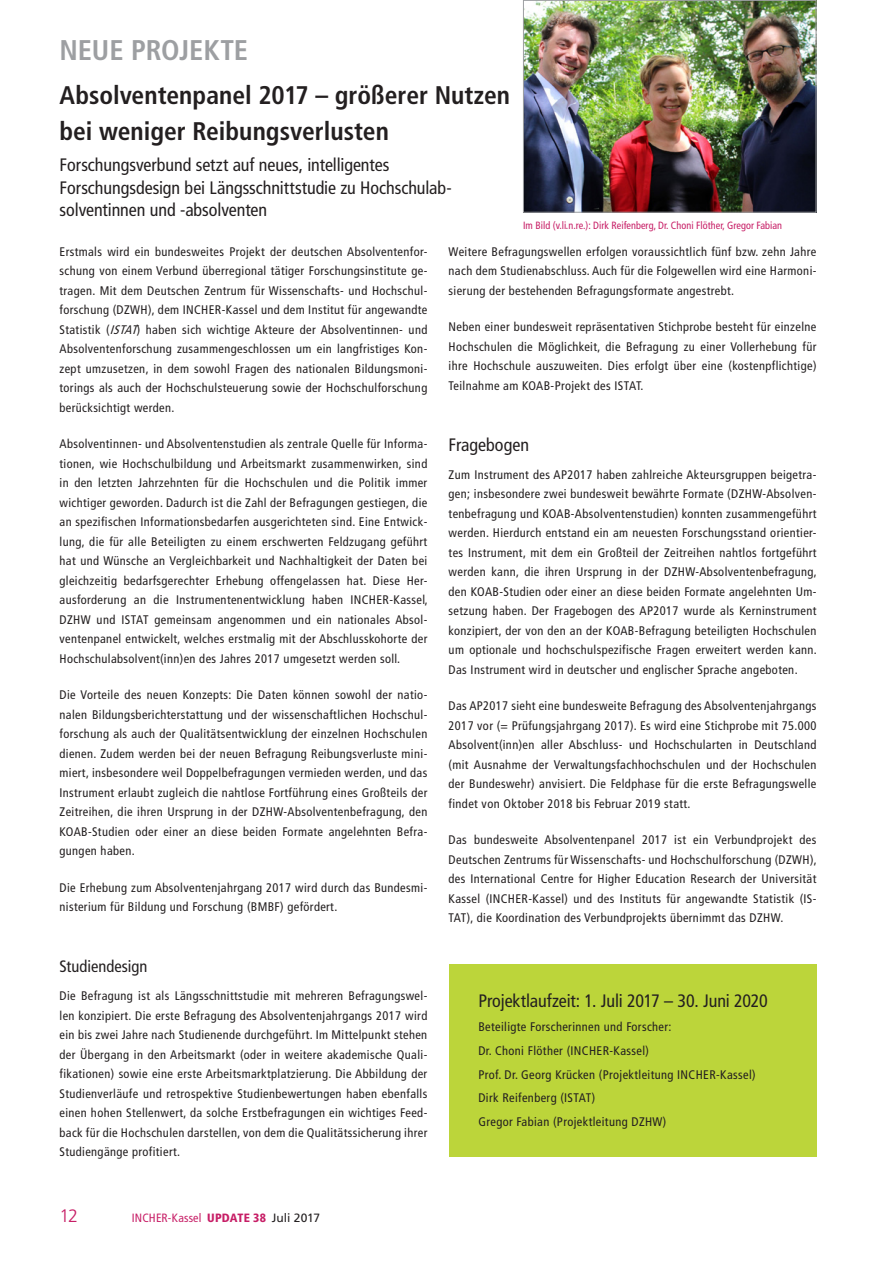
<style>
.page{position:relative;width:893px;height:1263px;background:#fff}
.page>*{position:absolute;margin:0;border:0;box-sizing:border-box;transform-origin:0 0}
.Überschrift0{font:700 condensed 28.5px "Frutiger LT Com";letter-spacing:-.005em;color:#9d9fa2}
.Überschrift1{font:700 condensed 25.5px/36px "Frutiger LT Com";color:#231f20}
.Überschrift2{font:condensed 18px/22.5px "Frutiger LT Com";letter-spacing:-.005em;color:#231f20}
.t1{font:300 18px "Frutiger LT Com";color:#c71e66}
.Übverschrift3{font:condensed 16.5px "Frutiger LT Com";color:#231f20}
.Text{font:condensed 12.45px/19.5px "Frutiger LT Com";letter-spacing:.03em;color:#231f20;text-align:justify}
.t2{font:condensed 12px "Frutiger LT Com";letter-spacing:.015em;color:#c71e66}
.Bild_Unterschriften{font:condensed 10.5px "Frutiger LT Com";letter-spacing:.005em;color:#c71e66}
.s1{font-style:italic}
.s2{font-weight:900}
.s3{font-stretch:normal;color:#231f20}
</style>
<div class="page">
<div style="left:449px;top:964px;width:367px;height:193px;background:#bcd53a"></div>
<img style="left:525px;top:2px;width:289px;height:209px">
<div style="left:523px;top:0;width:293px;height:213px;border:1px solid #9d9fa2"></div>
<p class="Überschrift0" style="left:60px;top:32px;width:190px">NEUE PROJEKTE</p>
<p class="Überschrift1" style="left:60px;top:77px;width:452px">Absolventenpanel 2017 – größerer Nutzen bei weniger Reibungsverlusten</p>
<p class="Überschrift2" style="left:60px;top:154px;width:394px">Forschungsverbund setzt auf neues, intelligentes<br>Forschungsdesign bei Längsschnittstudie zu Hochschulab&shy;solventinnen und -absolventen</p>
<p class="Bild_Unterschriften" style="left:523px;top:219px;width:261px">Im Bild (v.li.n.re.): Dirk Reifenberg, Dr. Choni Flöther, Gregor Fabian</p>
<p class="Text" style="left:60px;top:242px;width:369px">Erstmals wird ein bundesweites Projekt der deutschen Absolventenfor&shy;schung von einem Verbund überregional tätiger Forschungsinstitute ge&shy;tragen. Mit dem Deutschen Zentrum für Wissenschafts- und Hochschul&shy;forschung (DZWH), dem INCHER-Kassel und dem Institut für angewandte Statistik (<span class="s1">ISTAT</span>) haben sich wichtige Akteure der Absolventinnen- und Absolventenforschung zusammengeschlossen um ein langfristiges Kon&shy;zept umzusetzen, in dem sowohl Fragen des nationalen Bildungsmoni&shy;torings als auch der Hochschulsteuerung sowie der Hochschulforschung berücksichtigt werden.</p>
<p class="Text" style="left:60px;top:434px;width:370px">Absolventinnen- und Absolventenstudien als zentrale Quelle für Informa&shy;tionen, wie Hochschulbildung und Arbeitsmarkt zusammenwirken, sind in den letzten Jahrzehnten für die Hochschulen und die Politik immer wichtiger geworden. Dadurch ist die Zahl der Befragungen gestiegen, die an spezifischen Informationsbedarfen ausgerichteten sind. Eine Entwick&shy;lung, die für alle Beteiligten zu einem erschwerten Feldzugang geführt hat und Wünsche an Vergleichbarkeit und Nachhaltigkeit der Daten bei gleichzeitig bedarfsgerechter Erhebung offengelassen hat. Diese Her&shy;ausforderung an die Instrumentenentwicklung haben INCHER-Kassel, DZHW und ISTAT gemeinsam angenommen und ein nationales Absol&shy;ventenpanel entwickelt, welches erstmalig mit der Abschlusskohorte der Hochschulabsolvent(inn)en des Jahres 2017 umgesetzt werden soll.</p>
<p class="Text" style="left:60px;top:685px;width:369px">Die Vorteile des neuen Konzepts: Die Daten können sowohl der natio&shy;nalen Bildungsberichterstattung und der wissenschaftlichen Hochschul&shy;forschung als auch der Qualitätsentwicklung der einzelnen Hochschulen dienen. Zudem werden bei der neuen Befragung Reibungsverluste mini&shy;miert, insbesondere weil Doppelbefragungen vermieden werden, und das Instrument erlaubt zugleich die nahtlose Fortführung eines Großteils der Zeitreihen, die ihren Ursprung in der DZHW-Absolventenbefragung, den KOAB-Studien oder einer an diese beiden Formate angelehnten Befra&shy;gungen haben.</p>
<p class="Text" style="left:60px;top:877px;width:369px">Die Erhebung zum Absolventenjahrgang 2017 wird durch das Bundesmi&shy;nisterium für Bildung und Forschung (BMBF) gefördert.</p>
<p class="Übverschrift3" style="left:60px;top:956px;width:89px">Studiendesign</p>
<p class="Text" style="left:60px;top:986px;width:369px">Die Befragung ist als Längsschnittstudie mit mehreren Befragungswel&shy;len konzipiert. Die erste Befragung des Absolventenjahrgangs 2017 wird ein bis zwei Jahre nach Studienende durchgeführt. Im Mittelpunkt stehen der Übergang in den Arbeitsmarkt (oder in weitere akademische Quali&shy;fikationen) sowie eine erste Arbeitsmarktplatzierung. Die Abbildung der Studienverläufe und retrospektive Studienbewertungen haben ebenfalls einen hohen Stellenwert, da solche Erstbefragungen ein wichtiges Feed&shy;back für die Hochschulen darstellen, von dem die Qualitätssicherung ihrer Studiengänge profitiert.</p>
<h3 class="t1" style="left:60px;top:1205px;width:20px">12</h3>
<p class="t2" style="left:132px;top:1211px;width:190px">INCHER-Kassel <span class="s2">UPDATE 38</span> <span class="s3">Juli 2017</span></p>
<p class="Text" style="left:449px;top:242px;width:369px">Weitere Befragungswellen erfolgen voraussichtlich fünf bzw. zehn Jahre nach dem Studienabschluss. Auch für die Folgewellen wird eine Harmoni&shy;sierung der bestehenden Befragungsformate angestrebt.</p>
<p class="Text" style="left:449px;top:317px;width:369px">Neben einer bundesweit repräsentativen Stichprobe besteht für einzelne Hochschulen die Möglichkeit, die Befragung zu einer Vollerhebung für ihre Hochschule auszuweiten. Dies erfolgt über eine (kostenpflichtige)<br>Teilnahme am KOAB-Projekt des ISTAT.</p>
<p class="Überschrift2" style="left:449px;top:433px;width:82px">Fragebogen</p>
<p class="Text" style="left:449px;top:465px;width:370px">Zum Instrument des AP2017 haben zahlreiche Akteursgruppen beigetra&shy;gen; insbesondere zwei bundesweit bewährte Formate (DZHW-Absolven&shy;tenbefragung und KOAB-Absolventenstudien) konnten zusammengeführt werden. Hierdurch entstand ein am neuesten Forschungsstand orientier&shy;tes Instrument, mit dem ein Großteil der Zeitreihen nahtlos fortgeführt werden kann, die ihren Ursprung in der DZHW-Absolventenbefragung, den KOAB-Studien oder einer an diese beiden Formate angelehnten Um&shy;setzung haben. Der Fragebogen des AP2017 wurde als Kerninstrument konzipiert, der von den an der KOAB-Befragung beteiligten Hochschulen um optionale und hochschulspezifische Fragen erweitert werden kann.<br>Das Instrument wird in deutscher und englischer Sprache angeboten.</p>
<p class="Text" style="left:449px;top:696px;width:369px">Das AP2017 sieht eine bundesweite Befragung des Absolventenjahrgangs 2017 vor (= Prüfungsjahrgang 2017). Es wird eine Stichprobe mit 75.000<br>Absolvent(inn)en aller Abschluss- und Hochschularten in Deutschland (mit Ausnahme der Verwaltungsfachhochschulen und der Hochschulen der Bundeswehr) anvisiert. Die Feldphase für die erste Befragungswelle findet von Oktober 2018 bis Februar 2019 statt.</p>
<p class="Text" style="left:449px;top:830px;width:370px">Das bundesweite Absolventenpanel 2017 ist ein Verbundprojekt des Deutschen Zentrums für Wissenschafts- und Hochschulforschung (DZWH), des International Centre for Higher Education Research der Universität Kassel (INCHER-Kassel) und des Instituts für angewandte Statistik (IS-TAT), die Koordination des Verbundprojekts übernimmt das DZHW.</p>
<p class="Überschrift2" style="left:478px;top:990px;width:291px">Projektlaufzeit: 1. Juli 2017 – 30. Juni 2020</p>
<p class="Text" style="left:478px;top:1017px;width:195px">Beteiligte Forscherinnen und Forscher:</p>
<p class="Text" style="left:478px;top:1041px;width:172px">Dr. Choni Flöther (INCHER-Kassel)</p>
<p class="Text" style="left:478px;top:1064px;width:279px">Prof. Dr. Georg Krücken (Projektleitung INCHER-Kassel)</p>
<p class="Text" style="left:478px;top:1088px;width:118px">Dirk Reifenberg (ISTAT)</p>
<p class="Text" style="left:478px;top:1112px;width:189px">Gregor Fabian (Projektleitung DZHW)</p>
</div>
